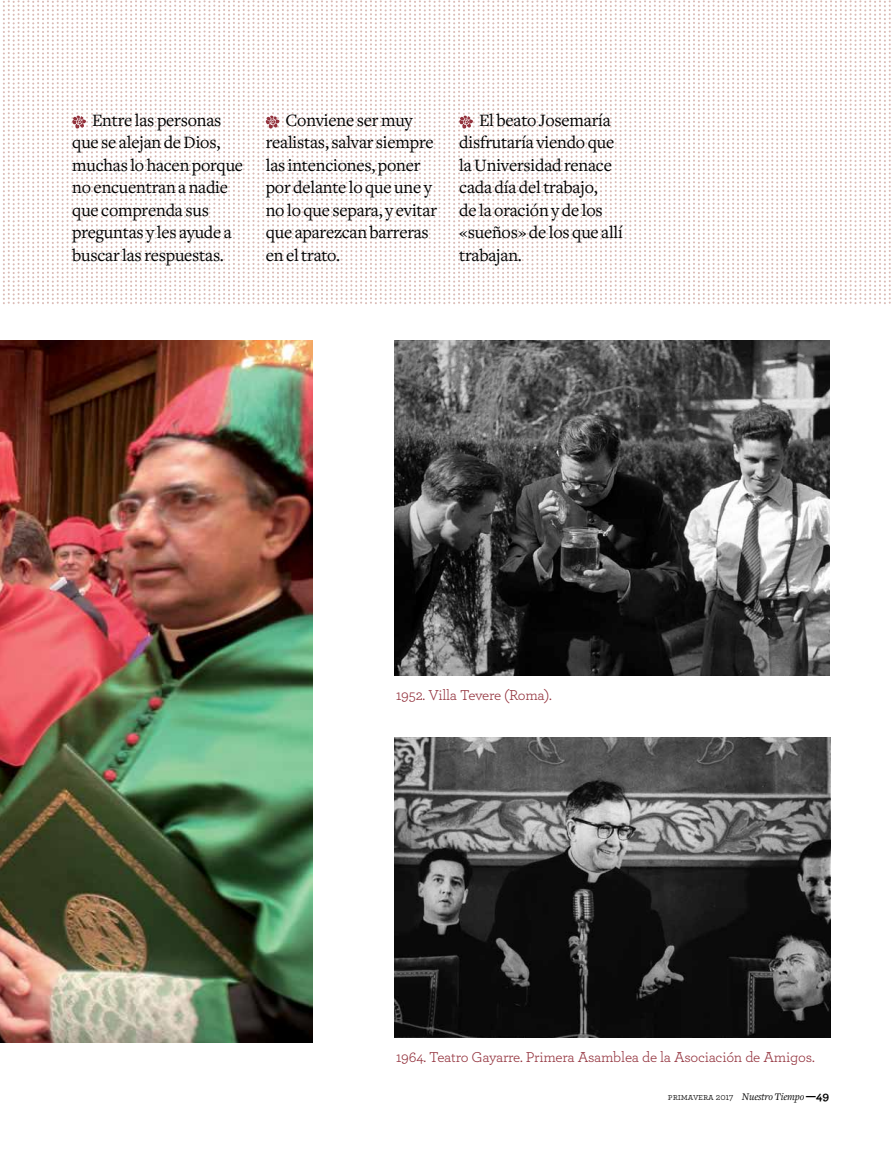
<style>
.page{position:relative;width:893px;height:1149px;background:#fff}
.page>*{position:absolute;margin:0;border:0;box-sizing:border-box;transform-origin:0 0}
.t1{font:18px/22.5px "Freight Text";letter-spacing:-.01em;color:#000}
.t2{font:15px "Archer";letter-spacing:-.015em;color:#92303b}
.t3{font:italic 10.5px "Freight Text";letter-spacing:-.01em;color:#000}
.s1{font-family:"Archer Book SC";font-style:normal;font-size:9.75px}
.s2{font-family:"Archer";font-style:normal;font-size:9.75px}
.s3{font-family:"Archer";font-weight:700;font-style:normal;font-size:12px}
</style>
<div class="page">
<img style="left:0;top:340px;width:313px;height:702px">
<img style="left:395px;top:737px;width:435px;height:300px">
<img style="left:395px;top:340px;width:434px;height:335px">
<svg style="left:3px;top:0;width:888px;height:304px"></svg>
<p class="t1" style="left:72px;top:109px;width:172px;text-indent:20px">Entre las personas que se alejan de Dios, muchas lo hacen porque no encuentran a nadie que comprenda sus preguntas y les ayude a buscar las respuestas.</p>
<p class="t1" style="left:266px;top:109px;width:173px;text-indent:20px">Conviene ser muy realistas, salvar siempre las intenciones, poner por delante lo que une y no lo que separa, y evitar que aparezcan barreras en el trato.</p>
<p class="t1" style="left:459px;top:109px;width:165px;text-indent:20px">El beato Josemaría disfrutaría viendo que la Universidad renace cada día del trabajo,<br>de la oración y de los «sueños» de los que allí trabajan.</p>
<p class="t2" style="left:396px;top:685px;width:158px">1952. Villa Tevere (Roma).</p>
<p class="t2" style="left:396px;top:1047px;width:421px">1964. Teatro Gayarre. Primera Asamblea de la Asociación de Amigos.</p>
<p class="t3" style="left:668px;top:1090px;width:163px"><span class="s1">primavera</span> <span class="s2">2017</span> Nuestro Tiempo <span class="s3">—49</span></p>
</div>
